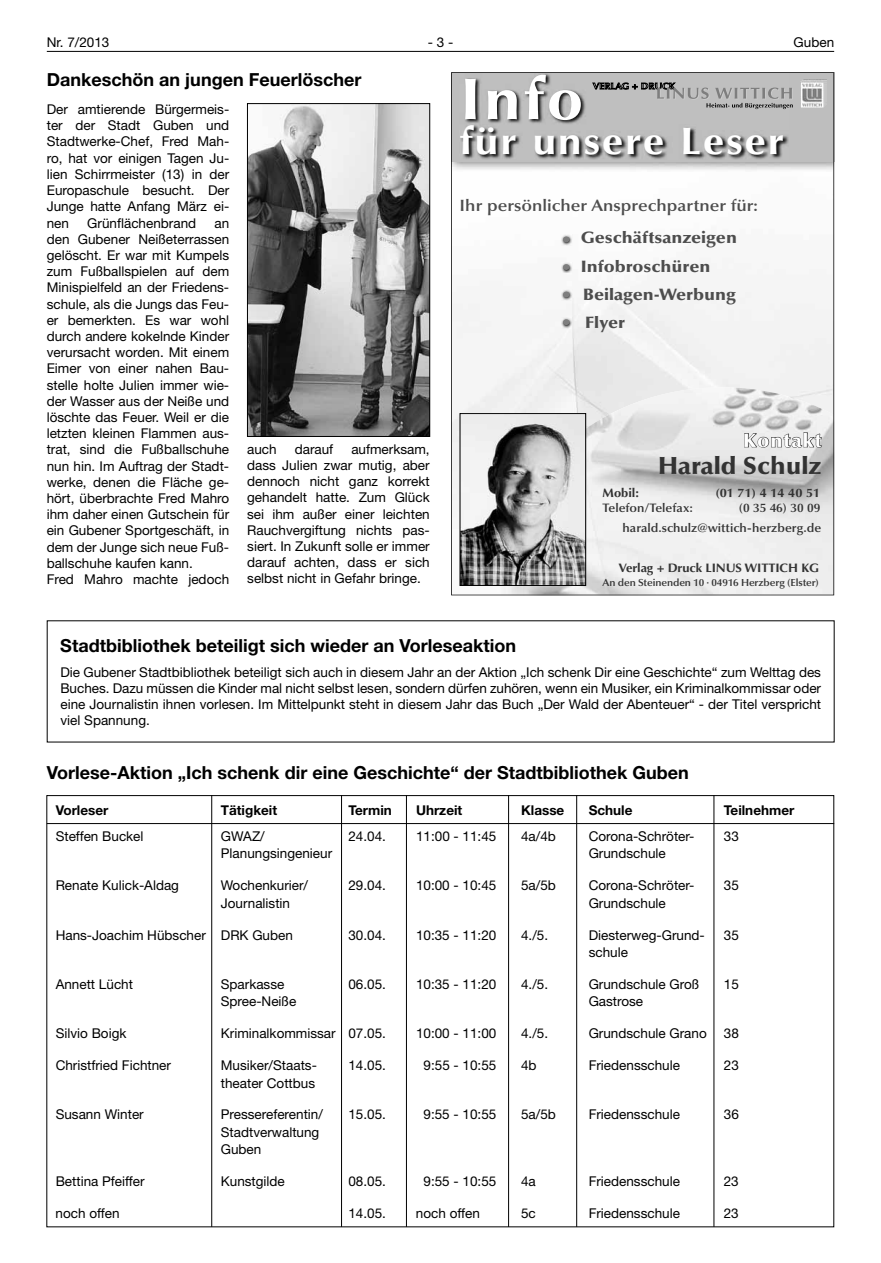
<style>
.page{position:relative;width:881px;height:1263px;background:#fff}
.page>*{position:absolute;margin:0;border:0;box-sizing:border-box;transform-origin:0 0}
.t1{font:700 58.8px "Optima LT";color:#fff;scale:1.1 1}
.t2{font:700 38.25px "Optima LT";letter-spacing:.05em;color:#fff;scale:1.1 1}
.t3{font:900 24.6px "Optima LT";color:#333;scale:1.04 1}
.t4{font:900 19.2px "Optima LT";letter-spacing:.05em;color:#fff;scale:1.04 1}
.t5{font:700 18px "Helvetica Neue LT";color:#000}
.t6{font:900 16.35px/28.2px "Optima LT";color:#4d4d4d;scale:1.1 1}
.t7{font:600 16.35px "Optima LT";color:#4d4d4d;scale:1.1 1}
.t8{font:13.5px/16.2px "Helvetica Neue LT";color:#000;text-align:justify}
.t9{font:700 13.5px "Helvetica Neue LT";color:#000}
.t10{font:600 12.3px/20.5px "Optima LT";color:#333;text-align:right;scale:1.04 1}
.t11{font:700 12.3px "Optima LT";letter-spacing:-.01em;color:#333;scale:1.04 1}
.t12{font:600 10.2px "Optima LT";letter-spacing:-.01em;color:#333;scale:1.04 1}
</style>
<div class="page">
<hr style="left:47px;top:51px;width:786px;height:1px;background:#000">
<img style="left:249px;top:105px;width:178px;height:330px">
<div style="left:247px;top:103px;width:182px;height:334px;border:1px solid #000"></div>
<svg style="left:451px;top:72px;width:382px;height:523px;fill:#f3f3f3"></svg>
<img style="left:459px;top:73px;width:329px;height:87px">
<svg style="left:592px;top:83px;width:200px;height:26px;background:#a8a8a8"></svg>
<img style="left:800px;top:79px;width:26px;height:29px">
<svg style="left:561px;top:235px;width:11px;height:10px"></svg>
<svg style="left:561px;top:262px;width:11px;height:11px"></svg>
<svg style="left:561px;top:290px;width:11px;height:10px"></svg>
<svg style="left:561px;top:317px;width:11px;height:11px"></svg>
<svg style="left:743px;top:394px;width:78px;height:54px"></svg>
<img style="left:461px;top:415px;width:122px;height:169px">
<div style="left:459px;top:413px;width:126px;height:173px;border:1px solid #000"></div>
<hr style="left:47px;top:823px;width:786px;height:1px;background:#000">
<hr style="left:211px;top:795px;width:1px;height:432px;background:#000">
<hr style="left:341px;top:795px;width:1px;height:432px;background:#000">
<hr style="left:406px;top:795px;width:1px;height:432px;background:#000">
<hr style="left:508px;top:795px;width:1px;height:432px;background:#000">
<hr style="left:576px;top:795px;width:1px;height:432px;background:#000">
<hr style="left:713px;top:795px;width:1px;height:432px;background:#000">
<p class="t8" style="left:47px;top:34px;width:64px">Nr. 7/2013</p>
<p class="t8" style="left:427px;top:34px;width:27px">-3-</p>
<p class="t8" style="left:793px;top:34px;width:42px">Guben</p>
<h3 class="t5" style="left:47px;top:69px;width:316px">Dankeschön an jungen Feuerlöscher</h3>
<h1 class="t1" style="left:459px;top:65px;width:113px">Info</h1>
<h2 class="t2" style="left:459px;top:119px;width:296px">für unsere Leser</h2>
<p class="t8" style="left:47px;top:101px;width:184px">Der amtierende Bürgermeis&shy;ter der Stadt Guben und Stadtwerke-Chef, Fred Mah&shy;ro, hat vor einigen Tagen Ju&shy;lien Schirrmeister (13) in der Europaschule besucht. Der Junge hatte Anfang März ei&shy;nen</p>
<p class="t7" style="left:459px;top:196px;width:273px">Ihr persönlicher Ansprechpartner für:</p>
<p class="t6" style="left:580px;top:224px;width:143px">Geschäftsanzeigen<br>Infobroschüren<br>Beilagen-Werbung<br>Flyer</p>
<p class="t8" style="left:87px;top:214px;width:110px">Grünflächenbrand</p>
<p class="t8" style="left:47px;top:214px;width:184px;text-align:left;text-indent:168px">an den Gubener Neißeterrassen gelöscht. Er war mit Kumpels zum Fußballspielen auf dem<br>Minispielfeld an der Friedens&shy;schule, als die Jungs das Feu&shy;er bemerkten. Es war wohl durch andere kokelnde Kinder verursacht worden. Mit einem<br>Eimer von einer nahen Bau&shy;stelle holte Julien immer wie&shy;der Wasser aus der Neiße und löschte das Feuer. Weil er die letzten kleinen Flammen aus&shy;trat, sind die Fußballschuhe nun hin. Im Auftrag der Stadt&shy;werke, denen die Fläche ge&shy;hört, überbrachte Fred Mahro ihm daher einen Gutschein für ein Gubener Sportgeschäft, in dem der Junge sich neue Fuß&shy;ballschuhe kaufen kann.<br>Fred Mahro machte jedoch</p>
<h3 class="t4" style="left:743px;top:429px;width:77px">Kontakt</h3>
<h3 class="t3" style="left:658px;top:451px;width:158px">Harald Schulz</h3>
<p class="t8" style="left:247px;top:441px;width:184px;text-indent:104px">aufmerksam, dass Julien zwar mutig, aber dennoch nicht ganz korrekt gehandelt hatte. Zum Glück sei ihm außer einer leichten Rauchvergiftung nichts pas&shy;siert. In Zukunft solle er immer darauf achten, dass er sich selbst nicht in Gefahr bringe.</p>
<p class="t8" style="left:247px;top:441px;width:31px">auch</p>
<p class="t8" style="left:295px;top:441px;width:40px">darauf</p>
<p class="t11" style="left:602px;top:485px;width:36px">Mobil:</p>
<p class="t11" style="left:715px;top:485px;width:102px">(01 71) 4 14 40 51</p>
<p class="t10" style="left:602px;top:497px;width:88px">Telefon/Telefax:</p>
<p class="t10" style="left:622px;top:497px;width:192px">(0 35 46) 30 09 harald.schulz@wittich-herzberg.de</p>
<p class="t11" style="left:618px;top:561px;width:194px">Verlag + Druck LINUS WITTICH KG</p>
<p class="t12" style="left:602px;top:576px;width:209px">An den Steinenden 10 · 04916 Herzberg (Elster)</p>
<h3 class="t5" style="left:60px;top:634px;width:457px">Stadtbibliothek beteiligt sich wieder an Vorleseaktion</h3>
<p class="t8" style="left:60px;top:663px;width:762px">Die Gubener Stadtbibliothek beteiligt sich auch in diesem Jahr an der Aktion „Ich schenk Dir eine Geschichte“ zum Welttag des Buches. Dazu müssen die Kinder mal nicht selbst lesen, sondern dürfen zuhören, wenn ein Musiker, ein Kriminalkommissar oder eine Journalistin ihnen vorlesen. Im Mittelpunkt steht in diesem Jahr das Buch „Der Wald der Abenteuer“ - der Titel verspricht viel Spannung.</p>
<h3 class="t5" style="left:47px;top:762px;width:643px">Vorlese-Aktion „Ich schenk dir eine Geschichte“ der Stadtbibliothek Guben</h3>
<p class="t9" style="left:56px;top:802px;width:54px">Vorleser</p>
<p class="t9" style="left:221px;top:802px;width:58px">Tätigkeit</p>
<p class="t9" style="left:348px;top:802px;width:45px">Termin</p>
<p class="t9" style="left:416px;top:802px;width:48px">Uhrzeit</p>
<p class="t9" style="left:521px;top:802px;width:45px">Klasse</p>
<p class="t9" style="left:588px;top:802px;width:45px">Schule</p>
<p class="t9" style="left:723px;top:802px;width:72px">Teilnehmer</p>
<p class="t8" style="left:56px;top:828px;width:89px">Steffen Buckel</p>
<p class="t8" style="left:221px;top:828px;width:45px">GWAZ/</p>
<p class="t8" style="left:348px;top:828px;width:39px">24.04.</p>
<p class="t8" style="left:416px;top:828px;width:82px">11:00 - 11:45</p>
<p class="t8" style="left:521px;top:828px;width:36px">4a/4b</p>
<p class="t8" style="left:588px;top:828px;width:107px">Corona-Schröter-</p>
<p class="t8" style="left:723px;top:828px;width:17px">33</p>
<p class="t8" style="left:221px;top:845px;width:113px">Planungsingenieur</p>
<p class="t8" style="left:588px;top:845px;width:79px">Grundschule</p>
<p class="t8" style="left:56px;top:877px;width:125px">Renate Kulick-Aldag</p>
<p class="t8" style="left:221px;top:877px;width:89px">Wochenkurier/</p>
<p class="t8" style="left:348px;top:877px;width:39px">29.04.</p>
<p class="t8" style="left:416px;top:877px;width:82px">10:00 - 10:45</p>
<p class="t8" style="left:521px;top:877px;width:36px">5a/5b</p>
<p class="t8" style="left:588px;top:877px;width:107px">Corona-Schröter-</p>
<p class="t8" style="left:723px;top:877px;width:17px">35</p>
<p class="t8" style="left:221px;top:894px;width:71px">Journalistin</p>
<p class="t8" style="left:588px;top:894px;width:79px">Grundschule</p>
<p class="t8" style="left:56px;top:926px;width:239px">Hans-Joachim Hübscher DRK Guben</p>
<p class="t8" style="left:348px;top:926px;width:39px">30.04.</p>
<p class="t8" style="left:416px;top:926px;width:82px">10:35 - 11:20</p>
<p class="t8" style="left:521px;top:926px;width:29px">4./5.</p>
<p class="t8" style="left:588px;top:926px;width:117px">Diesterweg-Grund-</p>
<p class="t8" style="left:723px;top:926px;width:17px">35</p>
<p class="t8" style="left:588px;top:944px;width:41px">schule</p>
<p class="t8" style="left:56px;top:976px;width:79px">Annett Lücht</p>
<p class="t8" style="left:221px;top:976px;width:65px">Sparkasse</p>
<p class="t8" style="left:348px;top:976px;width:39px">06.05.</p>
<p class="t8" style="left:416px;top:976px;width:82px">10:35 - 11:20</p>
<p class="t8" style="left:521px;top:976px;width:29px">4./5.</p>
<p class="t8" style="left:588px;top:976px;width:112px">Grundschule Groß</p>
<p class="t8" style="left:723px;top:976px;width:17px">15</p>
<p class="t8" style="left:221px;top:993px;width:77px">Spree-Neiße</p>
<p class="t8" style="left:588px;top:993px;width:56px">Gastrose</p>
<p class="t8" style="left:56px;top:1025px;width:72px">Silvio Boigk</p>
<p class="t8" style="left:221px;top:1025px;width:167px">Kriminalkommissar 07.05.</p>
<p class="t8" style="left:416px;top:1025px;width:82px">10:00 - 11:00</p>
<p class="t8" style="left:521px;top:1025px;width:29px">4./5.</p>
<p class="t8" style="left:588px;top:1025px;width:120px">Grundschule Grano</p>
<p class="t8" style="left:723px;top:1025px;width:17px">38</p>
<p class="t8" style="left:56px;top:1057px;width:117px">Christfried Fichtner</p>
<p class="t8" style="left:221px;top:1057px;width:98px">Musiker/Staats-</p>
<p class="t8" style="left:348px;top:1057px;width:39px">14.05.</p>
<p class="t8" style="left:423px;top:1057px;width:74px">9:55 - 10:55</p>
<p class="t8" style="left:521px;top:1057px;width:17px">4b</p>
<p class="t8" style="left:588px;top:1057px;width:93px">Friedensschule</p>
<p class="t8" style="left:723px;top:1057px;width:17px">23</p>
<p class="t8" style="left:221px;top:1074px;width:96px">theater Cottbus</p>
<p class="t8" style="left:56px;top:1106px;width:90px">Susann Winter</p>
<p class="t8" style="left:221px;top:1106px;width:104px">Pressereferentin/</p>
<p class="t8" style="left:348px;top:1106px;width:39px">15.05.</p>
<p class="t8" style="left:423px;top:1106px;width:74px">9:55 - 10:55</p>
<p class="t8" style="left:521px;top:1106px;width:36px">5a/5b</p>
<p class="t8" style="left:588px;top:1106px;width:93px">Friedensschule</p>
<p class="t8" style="left:723px;top:1106px;width:17px">36</p>
<p class="t8" style="left:221px;top:1123px;width:100px;line-height:17.4px">Stadtverwaltung<br>Guben</p>
<p class="t8" style="left:56px;top:1173px;width:90px">Bettina Pfeiffer</p>
<p class="t8" style="left:221px;top:1173px;width:66px">Kunstgilde</p>
<p class="t8" style="left:348px;top:1173px;width:39px">08.05.</p>
<p class="t8" style="left:423px;top:1173px;width:74px">9:55 - 10:55</p>
<p class="t8" style="left:521px;top:1173px;width:16px">4a</p>
<p class="t8" style="left:588px;top:1173px;width:93px">Friedensschule</p>
<p class="t8" style="left:723px;top:1173px;width:17px">23</p>
<p class="t8" style="left:56px;top:1205px;width:66px">noch offen</p>
<p class="t8" style="left:348px;top:1205px;width:39px">14.05.</p>
<p class="t8" style="left:416px;top:1205px;width:66px">noch offen</p>
<p class="t8" style="left:521px;top:1205px;width:16px">5c</p>
<p class="t8" style="left:588px;top:1205px;width:93px">Friedensschule</p>
<p class="t8" style="left:723px;top:1205px;width:17px">23</p>
</div>
